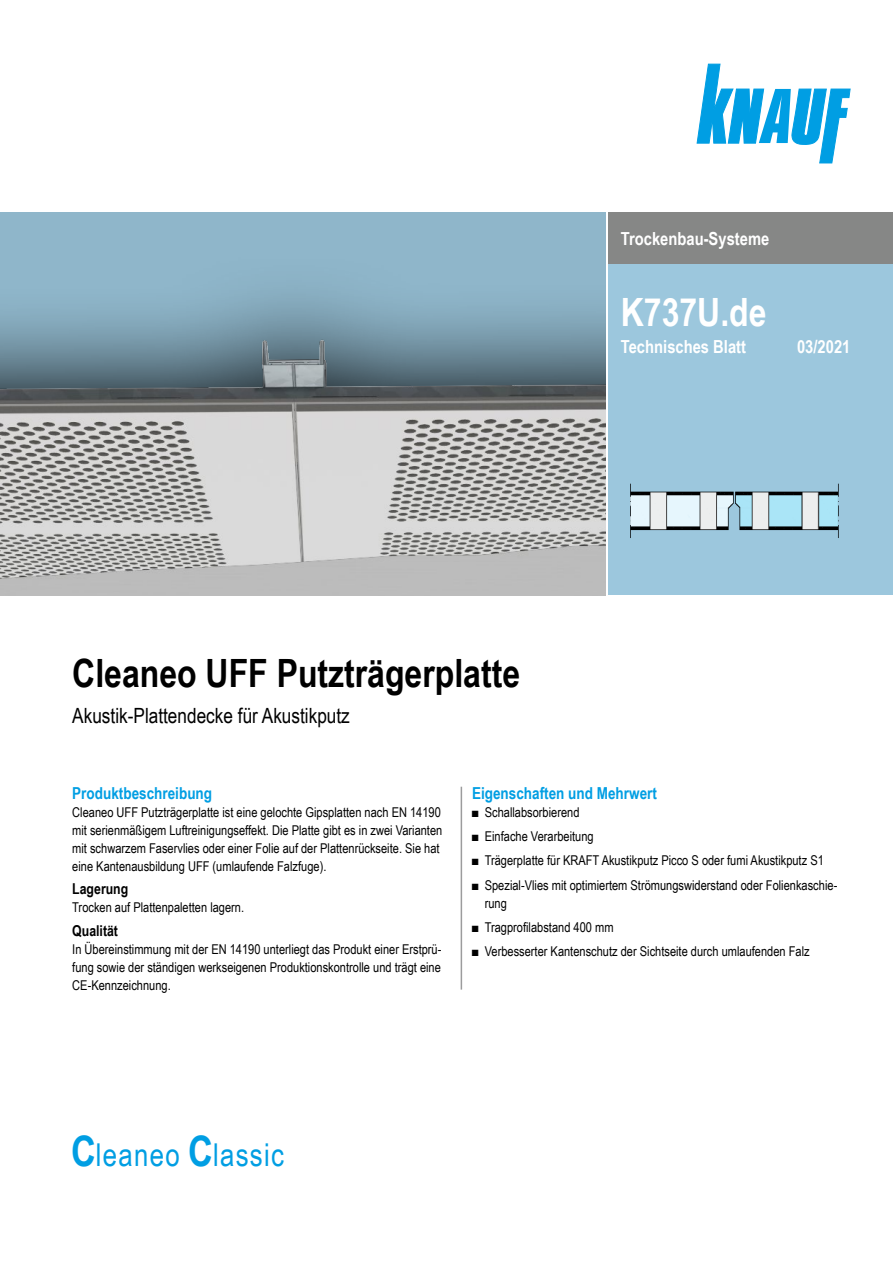
<style>
.page{position:relative;width:893px;height:1263px;background:#fff}
.page>*{position:absolute;margin:0;border:0;box-sizing:border-box;transform-origin:0 0}
.Titel_1te_Zeile_TB{font:700 39px "Arial Narrow";color:#000}
.t1{font:700 39px "Arial Narrow";color:#fff}
.t2{font:31.5px "Arial Narrow";letter-spacing:.04em;color:#009ee3}
.Titel_2te_Zeile_TB{font:21px "Arial Narrow";color:#000}
.t3{font:700 18px "Arial Narrow";color:#fff}
.Ue3_11cyan_TB{font:700 16.5px "Arial Narrow";color:#009ee3}
.Ue4_10schwarz_TB{font:700 15px "Arial Narrow";color:#000}
.Text_TB{font:13.5px/18px "Arial Narrow";color:#000}
.s1{font-weight:700;font-size:42px}
</style>
<div class="page">
<div style="left:608px;top:213px;width:285px;height:382px;background:#9cc7dd"></div>
<div style="left:608px;top:213px;width:285px;height:51px;background:#868786"></div>
<img style="left:630px;top:483px;width:209px;height:55px">
<img style="left:0;top:213px;width:606px;height:382px">
<svg style="left:697px;top:64px;width:153px;height:99px"></svg>
<hr style="left:461px;top:787px;width:1px;height:202px;background:#9c9c9d">
<h3 class="t3" style="left:621px;top:225px;width:150px">Trockenbau‑Systeme</h3>
<h1 class="t1" style="left:621px;top:282px;width:147px">K737U.de</h1>
<h3 class="t3" style="left:621px;top:333px;width:127px">Technisches Blatt</h3>
<h3 class="t3" style="left:797px;top:333px;width:55px">03/2021</h3>
<p class="Titel_1te_Zeile_TB" style="left:72px;top:644px;width:449px">Cleaneo UFF Putzträgerplatte</p>
<h1 class="Titel_2te_Zeile_TB" style="left:72px;top:700px;width:279px">Akustik-Plattendecke für Akustikputz</h1>
<p class="Ue3_11cyan_TB" style="left:72px;top:780px;width:141px">Produktbeschreibung</p>
<p class="Text_TB" style="left:72px;top:802px;width:372px">Cleaneo UFF Putzträgerplatte ist eine gelochte Gipsplatten nach EN 14190 mit serienmäßigem Luftreinigungseffekt. Die Platte gibt es in zwei Varianten mit schwarzem Faservlies oder einer Folie auf der Plattenrückseite. Sie hat eine Kantenausbildung UFF (umlaufende Falzfuge).</p>
<p class="Ue4_10schwarz_TB" style="left:72px;top:877px;width:58px">Lagerung</p>
<p class="Text_TB" style="left:72px;top:898px;width:173px">Trocken auf Plattenpaletten lagern.</p>
<p class="Ue4_10schwarz_TB" style="left:72px;top:919px;width:47px">Qualität</p>
<p class="Text_TB" style="left:72px;top:939px;width:371px;text-align:justify">In Übereinstimmung mit der EN 14190 unterliegt das Produkt einer Erstprü&shy;fung sowie der ständigen werkseigenen Produktionskontrolle und trägt eine CE‑Kennzeichnung.</p>
<p class="Ue3_11cyan_TB" style="left:472px;top:780px;width:186px">Eigenschaften und Mehrwert</p>
<p class="Text_TB" style="left:472px;top:802px;width:109px">■ Schallabsorbierend</p>
<p class="Text_TB" style="left:472px;top:827px;width:123px">■ Einfache Verarbeitung</p>
<p class="Text_TB" style="left:472px;top:851px;width:353px">■ Trägerplatte für KRAFT Akustikputz Picco S oder fumi Akustikputz S1</p>
<p class="Text_TB" style="left:485px;top:875px;width:354px;text-indent:-13px">■ Spezial-Vlies mit optimiertem Strömungswiderstand oder Folienkaschie&shy;rung</p>
<p class="Text_TB" style="left:472px;top:918px;width:143px">■ Tragprofilabstand 400 mm</p>
<p class="Text_TB" style="left:472px;top:942px;width:339px">■ Verbesserter Kantenschutz der Sichtseite durch umlaufenden Falz</p>
<p class="t2" style="left:71px;top:1132px;width:214px"><span class="s1">C</span>leaneo <span class="s1">C</span>lassic</p>
</div>
